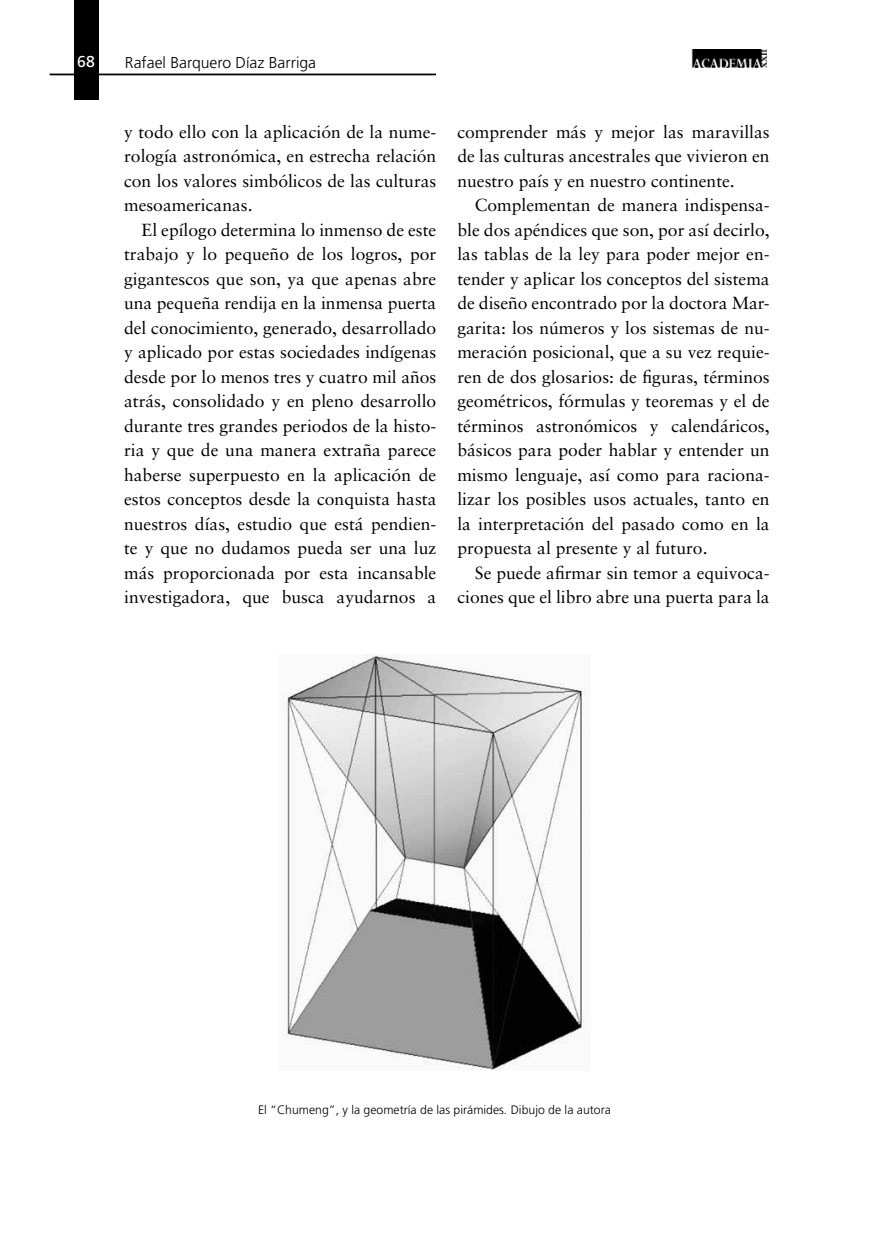
<style>
.page{position:relative;width:869px;height:1241px;background:#fff}
.page>*{position:absolute;margin:0;border:0;box-sizing:border-box;transform-origin:0 0}
.t1{font:17.5px/24.5px "Sabon";color:#000;text-align:justify}
.t2{font:300 15.75px "Frutiger";color:#000}
.t3{font:15.75px "Frutiger";color:#fff}
.t4{font:300 12.25px "Frutiger";color:#000}
</style>
<div class="page">
<hr style="left:50px;top:74px;width:386px;height:1px;background:#000">
<div style="left:74px;top:0;width:25px;height:99px;background:#000"></div>
<img style="left:691px;top:50px;width:76px;height:17px">
<img style="left:283px;top:654px;width:303px;height:416px">
<p class="t3" style="left:77px;top:52px;width:19px">68</p>
<p class="t2" style="left:125px;top:54px;width:193px">Rafael Barquero Díaz Barriga</p>
<p class="t1" style="left:124px;top:119px;width:313px">y todo ello con la aplicación de la nume&shy;rología astronómica, en estrecha relación con los valores simbólicos de las culturas mesoamericanas.</p>
<p class="t1" style="left:124px;top:217px;width:313px;text-indent:18px">El epílogo determina lo inmenso de este trabajo y lo pequeño de los logros, por gigantescos que son, ya que apenas abre una pequeña rendija en la inmensa puerta del conocimiento, generado, desarrollado y aplicado por estas sociedades indígenas desde por lo menos tres y cuatro mil años atrás, consolidado y en pleno desarrollo durante tres grandes periodos de la histo&shy;ria y que de una manera extraña parece haberse superpuesto en la aplicación de estos conceptos desde la conquista hasta nuestros días, estudio que está pendien&shy;te y que no dudamos pueda ser una luz más proporcionada por esta incansable investigadora, que busca ayudarnos a</p>
<p class="t1" style="left:457px;top:119px;width:313px">comprender más y mejor las maravillas de las culturas ancestrales que vivieron en nuestro país y en nuestro continente.</p>
<p class="t1" style="left:457px;top:193px;width:313px;text-indent:18px">Complementan de manera indispensa&shy;ble dos apéndices que son, por así decirlo, las tablas de la ley para poder mejor en&shy;tender y aplicar los conceptos del sistema de diseño encontrado por la doctora Mar&shy;garita: los números y los sistemas de nu&shy;meración posicional, que a su vez requie&shy;ren de dos glosarios: de figuras, términos geométricos, fórmulas y teoremas y el de términos astronómicos y calendáricos, básicos para poder hablar y entender un mismo lenguaje, así como para raciona&shy;lizar los posibles usos actuales, tanto en la interpretación del pasado como en la propuesta al presente y al futuro.</p>
<p class="t1" style="left:457px;top:560px;width:313px;text-align:right">Se puede afirmar sin temor a equivoca&shy;ciones que el libro abre una puerta para la</p>
<p class="t4" style="left:258px;top:1102px;width:354px">El “Chumeng”, y la geometría de las pirámides. Dibujo de la autora</p>
</div>
